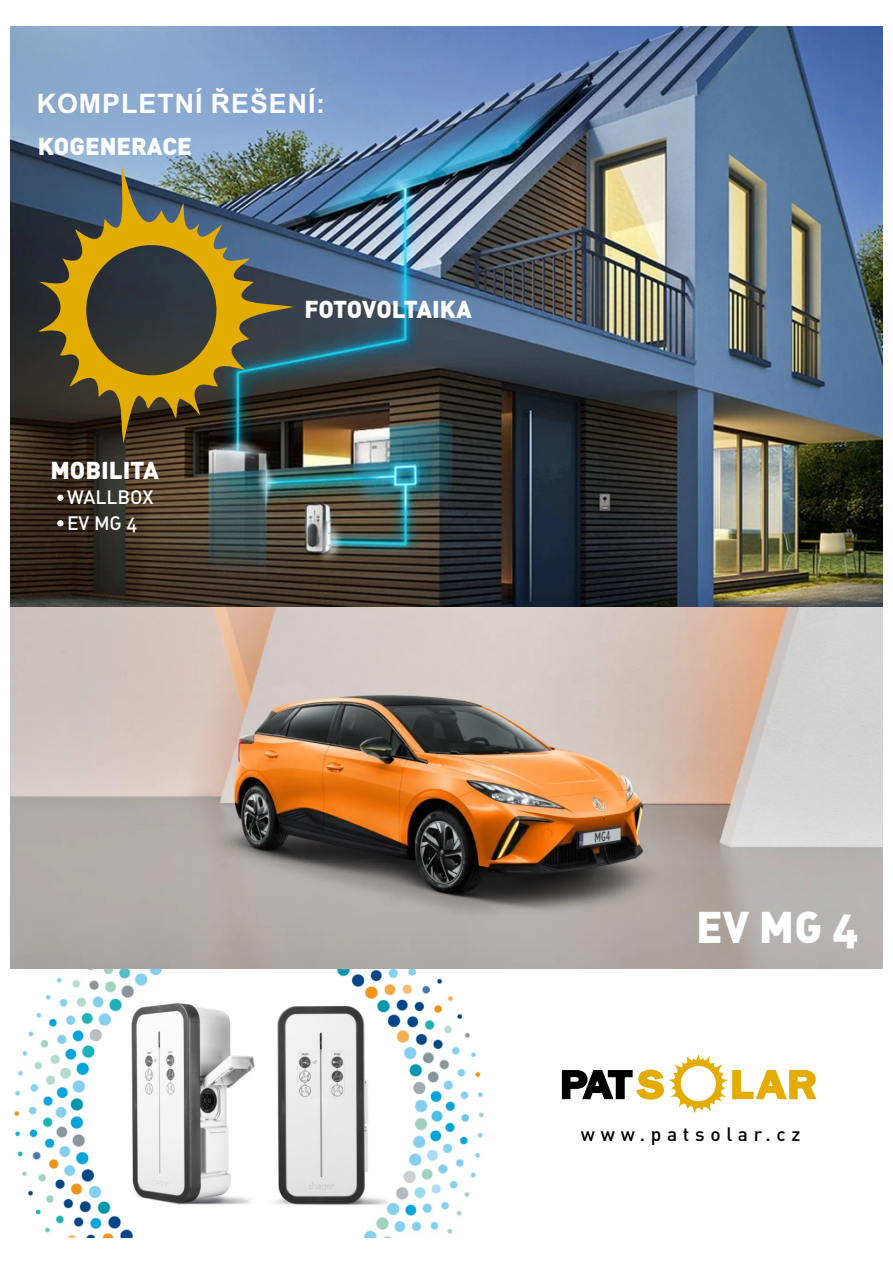
<style>
.page{position:relative;width:893px;height:1263px;background:#fff}
.page>*{position:absolute;margin:0;border:0;box-sizing:border-box;transform-origin:0 0}
.t1{font:43.8px "DINCE Black Alternate";color:#fff}
.t2{font:700 26.85px "Arial";letter-spacing:.035em;color:#fff}
.t3{font:900 24.15px "DINCE";color:#fff}
.t4{font:500 19.2px "DINCE";letter-spacing:.295em;color:#000}
.t5{font:19.2px/25.5px "DINCE Medium Alternate";color:#fff}
</style>
<div class="page">
<img style="left:11px;top:26px;width:871px;height:942px">
<img style="left:38px;top:164px;width:256px;height:279px">
<svg style="left:57px;top:495px;width:6px;height:6px"></svg>
<svg style="left:57px;top:520px;width:6px;height:6px"></svg>
<img style="left:14px;top:969px;width:470px;height:268px">
<svg style="left:561px;top:1054px;width:256px;height:59px"></svg>
<p class="t2" style="left:37px;top:94px;width:290px">KOMPLETNÍ ŘEŠENÍ:</p>
<p class="t3" style="left:38px;top:135px;width:155px">KOGENERACE</p>
<p class="t3" style="left:50px;top:459px;width:110px">MOBILITA</p>
<p class="t5" style="left:67px;top:486px;width:88px">WALLBOX<br>EV MG 4</p>
<p class="t3" style="left:304px;top:299px;width:169px">FOTOVOLTAIKA</p>
<h1 class="t1" style="left:696px;top:907px;width:164px">EV MG 4</h1>
<p class="t4" style="left:581px;top:1125px;width:221px">www.patsolar.cz</p>
</div>
